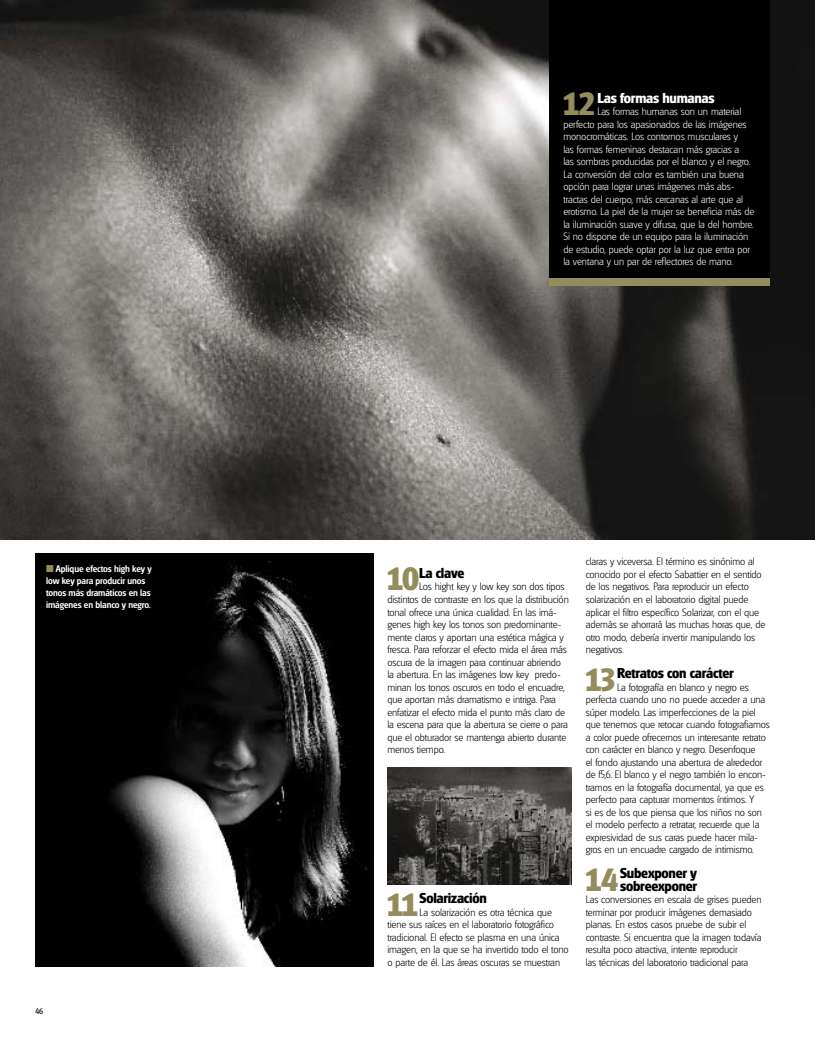
<style>
.page{position:relative;width:815px;height:1053px;background:#fff}
.page>*{position:absolute;margin:0;border:0;box-sizing:border-box;transform-origin:0 0}
.t1{font:700 33.75px "Glasgow";letter-spacing:-.015em;color:#948c5c}
.t2{font:700 15px/12.5px "Glasgow";letter-spacing:-.015em;color:#000}
.t3{font:700 15px "Glasgow";letter-spacing:-.02em;color:#fff}
.t4{font:300 11.25px/12.5px "Glasgow";letter-spacing:-.01em;color:#000}
.t5{font:300 11.25px/12.5px "Glasgow";letter-spacing:-.01em;color:#fff}
.t6{font:10px/11.9px "Glasgow Med";letter-spacing:-.01em;color:#fff}
.t7{font:8.75px "Glasgow";color:#000}
.s1{color:#948c5c}
</style>
<div class="page">
<img style="left:0;top:0;width:815px;height:539px">
<div style="left:549px;top:0;width:221px;height:282px;background:#000"></div>
<div style="left:549px;top:278px;width:221px;height:7px;background:#948c5c"></div>
<img style="left:387px;top:767px;width:185px;height:117px">
<img style="left:35px;top:553px;width:338px;height:413px">
<p class="t6" style="left:46px;top:563px;width:107px"><span class="s1">■</span> Aplique efectos high key y low key para producir unos tonos más dramáticos en las imágenes en blanco y negro.</p>
<p class="t7" style="left:36px;top:1006px;width:9px">46</p>
<h1 class="t1" style="left:563px;top:85px;width:33px">12</h1>
<h2 class="t3" style="left:597px;top:89px;width:119px">Las formas humanas</h2>
<p class="t5" style="left:563px;top:106px;width:192px;text-indent:34px">Las formas humanas son un material perfecto para los apasionados de las imágenes monocromáticas. Los contornos musculares y<br>las formas femeninas destacan más gracias a<br>las sombras producidas por el blanco y el negro.<br>La conversión del color es también una buena opción para lograr unas imágenes más abs&shy;tractas del cuerpo, más cercanas al arte que al erotismo. La piel de la mujer se beneficia más de la iluminación suave y difusa, que la del hombre.<br>Si no dispone de un equipo para la iluminación de estudio, puede optar por la luz que entra por la ventana y un par de reflectores de mano.</p>
<h1 class="t1" style="left:387px;top:560px;width:34px">10</h1>
<h2 class="t2" style="left:419px;top:567px;width:47px">La clave</h2>
<p class="t4" style="left:387px;top:581px;width:183px;text-indent:32px">Los hight key y low key son dos tipos distintos de contraste en los que la distribución tonal ofrece una única cualidad. En las imá&shy;genes high key los tonos son predominante&shy;mente claros y aportan una estética mágica y fresca. Para reforzar el efecto mida el área más oscura de la imagen para continuar abriendo la abertura. En las imágenes low key predo&shy;minan los tonos oscuros en todo el encuadre, que aportan más dramatismo e intriga. Para enfatizar el efecto mida el punto más claro de la escena para que la abertura se cierre o para que el obturador se mantenga abierto durante menos tiempo.</p>
<h1 class="t1" style="left:387px;top:885px;width:32px">11</h1>
<h2 class="t2" style="left:419px;top:892px;width:69px">Solarización</h2>
<p class="t4" style="left:387px;top:906px;width:183px;text-indent:32px">La solarización es otra técnica que tiene sus raíces en el laboratorio fotográfico tradicional. El efecto se plasma en una única imagen, en la que se ha invertido todo el tono o parte de él. Las áreas oscuras se muestran</p>
<p class="t4" style="left:586px;top:556px;width:181px">claras y viceversa. El término es sinónimo al conocido por el efecto Sabattier en el sentido de los negativos. Para reproducir un efecto solarización en el laboratorio digital puede aplicar el filtro específico Solarizar, con el que además se ahorrará las muchas horas que, de otro modo, debería invertir manipulando los negativos.</p>
<h1 class="t1" style="left:586px;top:660px;width:31px">13</h1>
<h2 class="t2" style="left:617px;top:667px;width:118px">Retratos con carácter</h2>
<p class="t4" style="left:586px;top:681px;width:186px;text-indent:31px">La fotografía en blanco y negro es perfecta cuando uno no puede acceder a una súper modelo. Las imperfecciones de la piel que tenemos que retocar cuando fotografiamos a color puede ofrecernos un interesante retrato con carácter en blanco y negro. Desenfoque<br>el fondo ajustando una abertura de alrededor de f5,6. El blanco y el negro también lo encon&shy;tramos en la fotografía documental, ya que es perfecto para capturar momentos íntimos. Y<br>si es de los que piensa que los niños no son el modelo perfecto a retratar, recuerde que la expresividad de sus caras puede hacer mila&shy;gros en un encuadre cargado de intimismo.</p>
<h1 class="t1" style="left:586px;top:860px;width:34px">14</h1>
<h2 class="t2" style="left:620px;top:867px;width:79px">Subexponer y sobreexponer</h2>
<p class="t4" style="left:586px;top:893px;width:177px">Las conversiones en escala de grises pueden terminar por producir imágenes demasiado planas. En estos casos pruebe de subir el contraste. Si encuentra que la imagen todavía resulta poco atractiva, intente reproducir<br>las técnicas del laboratorio tradicional para</p>
</div>
